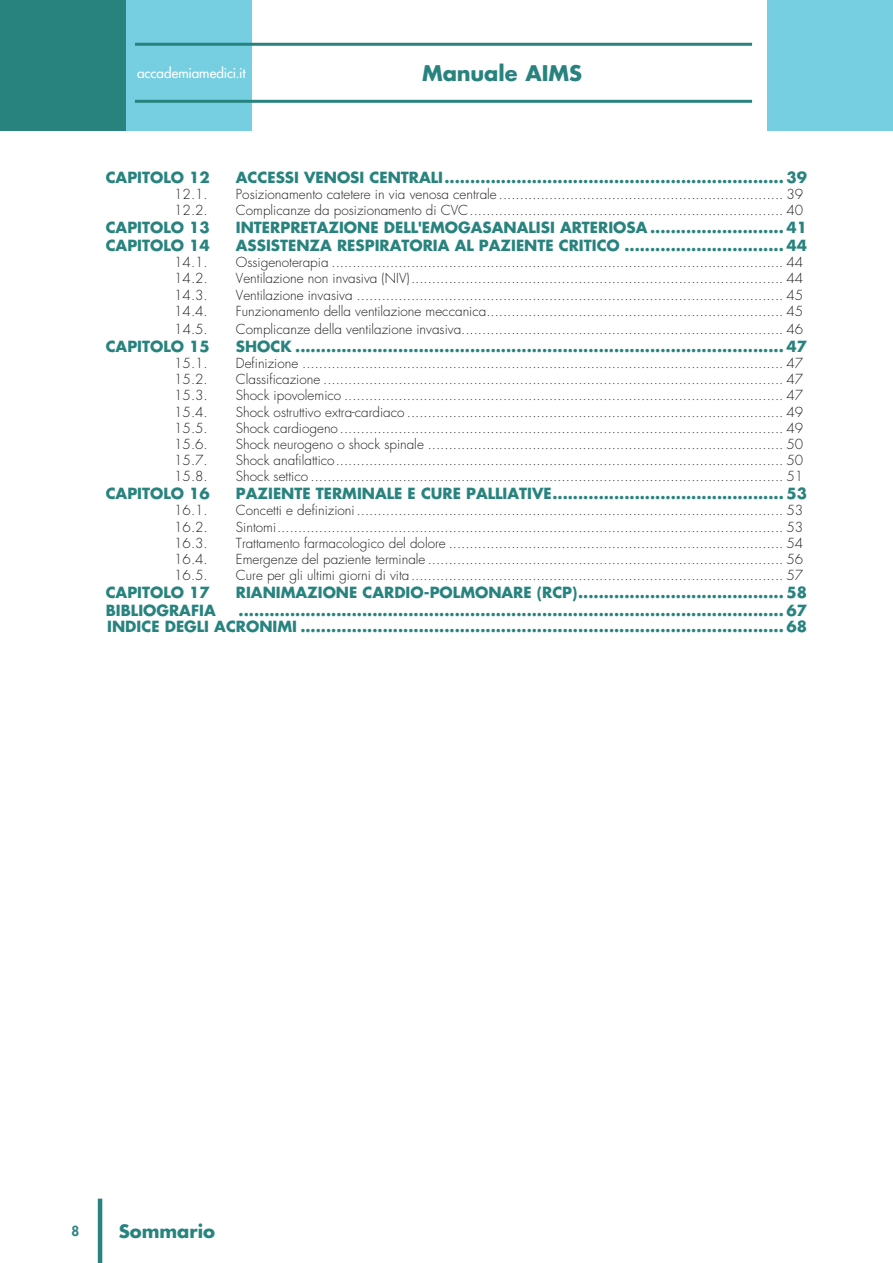
<style>
.page{position:relative;width:893px;height:1263px;background:#fff}
.page>*{position:absolute;margin:0;border:0;box-sizing:border-box;transform-origin:0 0}
.t1{font:700 21px "Futura Std";letter-spacing:-.005em;color:#28837f}
.t2{font:700 18px "Futura Std";color:#28837f}
.t3{font:700 15px/16px "Futura Std";color:#28837f;text-align:right}
.t4{font:300 13.5px "Futura Std";color:#231f20}
.t5{font:500 13.5px "Futura Std";color:#fff}
.t6{font:800 13.5px "Futura Std";color:#28837f}
</style>
<div class="page">
<hr style="left:98px;top:1199px;width:4px;height:64px;background:#28837f">
<div style="left:126px;top:0;width:126px;height:131px;background:#75cfe1"></div>
<div style="left:767px;top:0;width:126px;height:131px;background:#75cfe1"></div>
<div style="left:0;top:0;width:126px;height:131px;background:#28837f"></div>
<hr style="left:135px;top:100px;width:617px;height:3px;background:#28837f">
<hr style="left:135px;top:43px;width:617px;height:3px;background:#28837f">
<p class="t5" style="left:137px;top:67px;width:110px">accademiamedici.it</p>
<h1 class="t1" style="left:422px;top:64px;width:161px">Manuale AIMS</h1>
<p class="t3" style="left:106px;top:170px;width:106px">CAPITOLO 12</p>
<p class="t3" style="left:236px;top:170px;width:572px">ACCESSI VENOSI CENTRALI .................................................................. 39</p>
<p class="t4" style="left:174px;top:188px;width:35px">12.1.</p>
<p class="t4" style="left:236px;top:188px;width:569px">Posizionamento catetere in via venosa centrale .................................................................... 39</p>
<p class="t4" style="left:174px;top:204px;width:35px">12.2.</p>
<p class="t4" style="left:236px;top:204px;width:569px">Complicanze da posizionamento di CVC ........................................................................... 40</p>
<p class="t3" style="left:106px;top:221px;width:106px">CAPITOLO 13</p>
<p class="t3" style="left:236px;top:221px;width:572px">INTERPRETAZIONE DELL'EMOGASANALISI ARTERIOSA .......................... 41</p>
<p class="t3" style="left:106px;top:239px;width:106px">CAPITOLO 14</p>
<p class="t3" style="left:236px;top:239px;width:572px">ASSISTENZA RESPIRATORIA AL PAZIENTE CRITICO ............................... 44</p>
<p class="t4" style="left:174px;top:256px;width:35px">14.1.</p>
<p class="t4" style="left:236px;top:256px;width:569px">Ossigenoterapia ............................................................................................................ 44</p>
<p class="t4" style="left:174px;top:272px;width:35px">14.2.</p>
<p class="t4" style="left:236px;top:272px;width:569px">Ventilazione non invasiva (NIV) ......................................................................................... 44</p>
<p class="t4" style="left:174px;top:288px;width:35px">14.3.</p>
<p class="t4" style="left:236px;top:288px;width:569px">Ventilazione invasiva ...................................................................................................... 45</p>
<p class="t4" style="left:174px;top:304px;width:35px">14.4.</p>
<p class="t4" style="left:236px;top:304px;width:569px">Funzionamento della ventilazione meccanica....................................................................... 45</p>
<p class="t4" style="left:174px;top:322px;width:35px">14.5.</p>
<p class="t4" style="left:236px;top:322px;width:569px">Complicanze della ventilazione invasiva ............................................................................. 46</p>
<p class="t3" style="left:106px;top:339px;width:106px">CAPITOLO 15</p>
<p class="t3" style="left:236px;top:339px;width:572px">SHOCK ............................................................................................... 47</p>
<p class="t4" style="left:174px;top:357px;width:35px">15.1.</p>
<p class="t4" style="left:236px;top:357px;width:569px">Definizione ................................................................................................................... 47</p>
<p class="t4" style="left:174px;top:373px;width:35px">15.2.</p>
<p class="t4" style="left:236px;top:373px;width:569px">Classificazione .............................................................................................................. 47</p>
<p class="t4" style="left:174px;top:389px;width:35px">15.3.</p>
<p class="t4" style="left:236px;top:389px;width:569px">Shock ipovolemico ......................................................................................................... 47</p>
<p class="t4" style="left:174px;top:405px;width:35px">15.4.</p>
<p class="t4" style="left:236px;top:405px;width:569px">Shock ostruttivo extra-cardiaco .......................................................................................... 49</p>
<p class="t4" style="left:174px;top:421px;width:35px">15.5.</p>
<p class="t4" style="left:236px;top:421px;width:569px">Shock cardiogeno .......................................................................................................... 49</p>
<p class="t4" style="left:174px;top:438px;width:35px">15.6.</p>
<p class="t4" style="left:236px;top:438px;width:569px">Shock neurogeno o shock spinale ..................................................................................... 50</p>
<p class="t4" style="left:174px;top:454px;width:35px">15.7.</p>
<p class="t4" style="left:236px;top:454px;width:569px">Shock anafilattico ........................................................................................................... 50</p>
<p class="t4" style="left:174px;top:470px;width:35px">15.8.</p>
<p class="t4" style="left:236px;top:470px;width:569px">Shock settico ................................................................................................................. 51</p>
<p class="t3" style="left:106px;top:487px;width:106px">CAPITOLO 16</p>
<p class="t3" style="left:236px;top:487px;width:572px">PAZIENTE TERMINALE E CURE PALLIATIVE ............................................. 53</p>
<p class="t4" style="left:174px;top:504px;width:35px">16.1.</p>
<p class="t4" style="left:236px;top:504px;width:569px">Concetti e definizioni ...................................................................................................... 53</p>
<p class="t4" style="left:174px;top:520px;width:35px">16.2.</p>
<p class="t4" style="left:236px;top:520px;width:569px">Sintomi ......................................................................................................................... 53</p>
<p class="t4" style="left:174px;top:537px;width:35px">16.3.</p>
<p class="t4" style="left:236px;top:537px;width:569px">Trattamento farmacologico del dolore ................................................................................ 54</p>
<p class="t4" style="left:174px;top:553px;width:35px">16.4.</p>
<p class="t4" style="left:236px;top:553px;width:569px">Emergenze del paziente terminale ..................................................................................... 56</p>
<p class="t4" style="left:174px;top:569px;width:35px">16.5.</p>
<p class="t4" style="left:236px;top:569px;width:569px">Cure per gli ultimi giorni di vita ......................................................................................... 57</p>
<p class="t3" style="left:106px;top:586px;width:106px">CAPITOLO 17</p>
<p class="t3" style="left:236px;top:586px;width:572px">RIANIMAZIONE CARDIO-POLMONARE (RCP) ........................................ 58</p>
<p class="t3" style="left:106px;top:604px;width:111px">BIBLIOGRAFIA</p>
<p class="t3" style="left:107px;top:604px;width:701px">.......................................................................................................... 67<br>INDICE DEGLI ACRONIMI .............................................................................................. 68</p>
<p class="t6" style="left:71px;top:1224px;width:9px">8</p>
<h2 class="t2" style="left:119px;top:1223px;width:98px">Sommario</h2>
</div>
